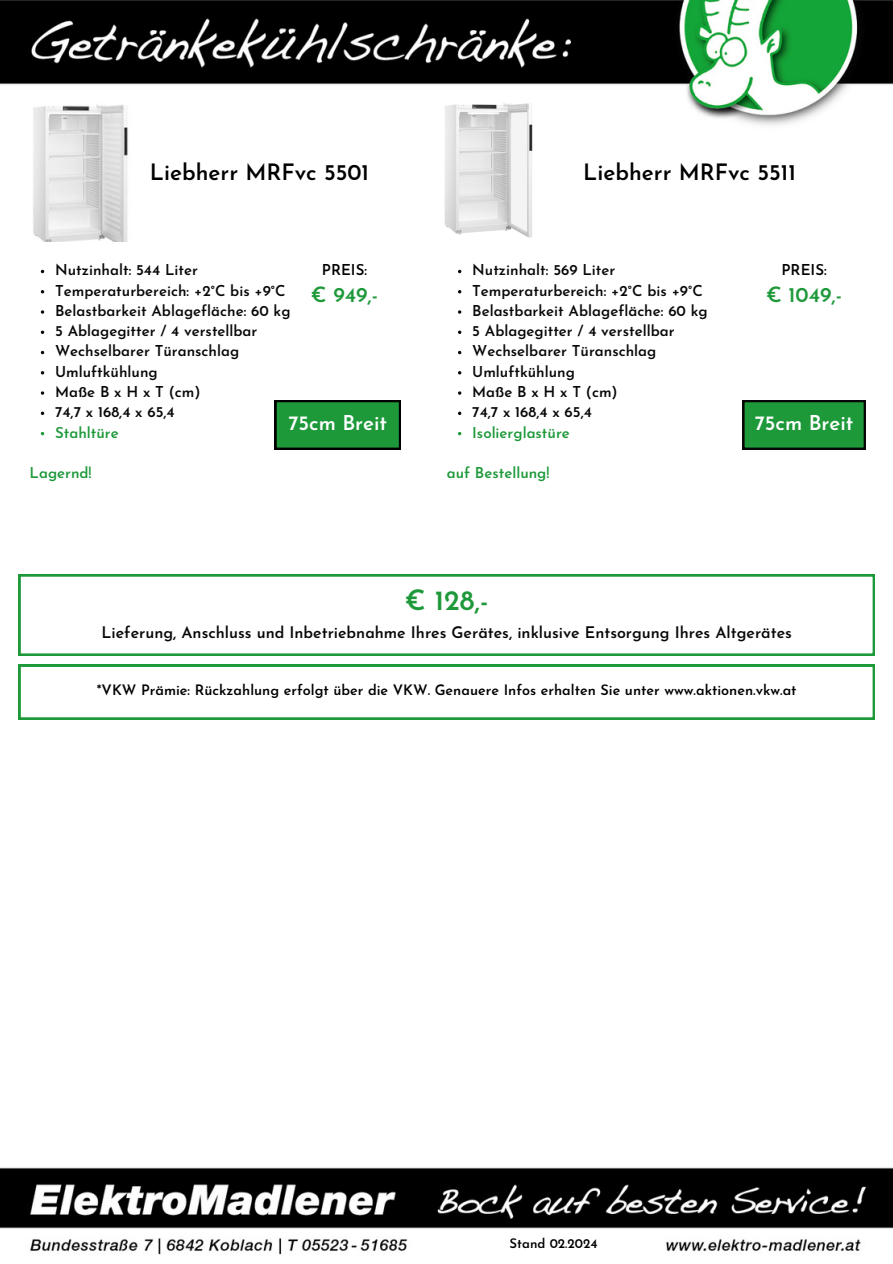
<style>
.page{position:relative;width:893px;height:1264px;background:#fff}
.page>*{position:absolute;margin:0;border:0;box-sizing:border-box;transform-origin:0 0}
.t1{font:600 27.9px "Josefin Sans";color:#1e993a}
.t2{font:600 22.5px "Josefin Sans";color:#000}
.t3{font:600 21px "Josefin Sans";color:#1e993a}
.t4{font:600 20.4px "Josefin Sans";color:#fff}
.t5{font:600 15.9px "Josefin Sans";color:#080808}
.t6{font:600 15px "Josefin Sans";color:#080808}
.t7{font:600 15px "Josefin Sans";color:#1e993a}
.t8{font:600 15px "Josefin Sans";color:#000}
.t9{font:600 14.4px "Josefin Sans";color:#000}
.t10{font:600 13.2px "Josefin Sans";color:#000}
</style>
<div class="page">
<img style="left:0;top:0;width:892px;height:1255px">
<img style="left:30px;top:100px;width:102px;height:142px">
<div style="left:742px;top:400px;width:123px;height:50px;background:#080808"></div>
<div style="left:744px;top:402px;width:120px;height:46px;background:#1e993a"></div>
<img style="left:441px;top:100px;width:97px;height:142px">
<svg style="left:41px;top:310px;width:3px;height:4px"></svg>
<svg style="left:41px;top:330px;width:3px;height:4px"></svg>
<svg style="left:41px;top:391px;width:3px;height:4px"></svg>
<svg style="left:41px;top:411px;width:3px;height:4px"></svg>
<div style="left:274px;top:400px;width:127px;height:50px;background:#000"></div>
<div style="left:276px;top:402px;width:123px;height:46px;background:#1e993a"></div>
<svg style="left:19px;top:574px;width:855px;height:81px"></svg>
<svg style="left:19px;top:664px;width:855px;height:55px"></svg>
<svg style="left:458px;top:310px;width:3px;height:4px"></svg>
<svg style="left:458px;top:330px;width:3px;height:4px"></svg>
<svg style="left:458px;top:391px;width:3px;height:4px"></svg>
<svg style="left:458px;top:411px;width:3px;height:4px"></svg>
<p class="t2" style="left:150px;top:163px;width:220px">Liebherr MRFvc 5501</p>
<h2 class="t2" style="left:583px;top:163px;width:214px">Liebherr MRFvc 5511</h2>
<p class="t6" style="left:55px;top:264px;width:144px">Nutzinhalt: 544 Liter</p>
<p class="t6" style="left:55px;top:284px;width:232px">Temperaturbereich: +2°C bis +9°C</p>
<p class="t6" style="left:55px;top:305px;width:237px">Belastbarkeit Ablagefläche: 60 kg</p>
<p class="t6" style="left:55px;top:325px;width:204px">5 Ablagegitter / 4 verstellbar</p>
<p class="t6" style="left:55px;top:345px;width:186px">Wechselbarer Türanschlag</p>
<p class="t6" style="left:55px;top:365px;width:104px">Umluftkühlung</p>
<p class="t6" style="left:55px;top:386px;width:147px">Maße B x H x T (cm)</p>
<p class="t6" style="left:55px;top:406px;width:121px">74,7 x 168,4 x 65,4</p>
<p class="t7" style="left:55px;top:426px;width:65px">Stahltüre</p>
<h4 class="t7" style="left:30px;top:467px;width:64px">Lagernd!</h4>
<h1 class="t8" style="left:322px;top:264px;width:47px">PREIS:</h1>
<h1 class="t3" style="left:311px;top:287px;width:69px">€ 949,-</h1>
<h3 class="t4" style="left:288px;top:415px;width:100px">75cm Breit</h3>
<p class="t6" style="left:472px;top:264px;width:144px">Nutzinhalt: 569 Liter</p>
<p class="t6" style="left:472px;top:284px;width:232px">Temperaturbereich: +2°C bis +9°C</p>
<p class="t6" style="left:472px;top:305px;width:237px">Belastbarkeit Ablagefläche: 60 kg</p>
<p class="t6" style="left:472px;top:325px;width:204px">5 Ablagegitter / 4 verstellbar</p>
<p class="t6" style="left:472px;top:345px;width:186px">Wechselbarer Türanschlag</p>
<p class="t6" style="left:472px;top:365px;width:104px">Umluftkühlung</p>
<p class="t6" style="left:472px;top:386px;width:147px">Maße B x H x T (cm)</p>
<p class="t6" style="left:472px;top:406px;width:121px">74,7 x 168,4 x 65,4</p>
<p class="t7" style="left:472px;top:426px;width:99px">Isolierglastüre</p>
<h4 class="t7" style="left:446px;top:467px;width:104px">auf Bestellung!</h4>
<h4 class="t8" style="left:781px;top:264px;width:47px">PREIS:</h4>
<h4 class="t3" style="left:766px;top:287px;width:78px">€ 1049,-</h4>
<h3 class="t4" style="left:754px;top:415px;width:100px">75cm Breit</h3>
<h1 class="t1" style="left:404px;top:589px;width:85px">€ 128,-</h1>
<p class="t5" style="left:101px;top:626px;width:692px">Lieferung, Anschluss und Inbetriebnahme Ihres Gerätes, inklusive Entsorgung Ihres Altgerätes</p>
<h3 class="t9" style="left:97px;top:684px;width:701px">*VKW Prämie: Rückzahlung erfolgt über die VKW. Genauere Infos erhalten Sie unter www.aktionen.vkw.at</h3>
<p class="t10" style="left:509px;top:1237px;width:89px">Stand 02.2024</p>
</div>
